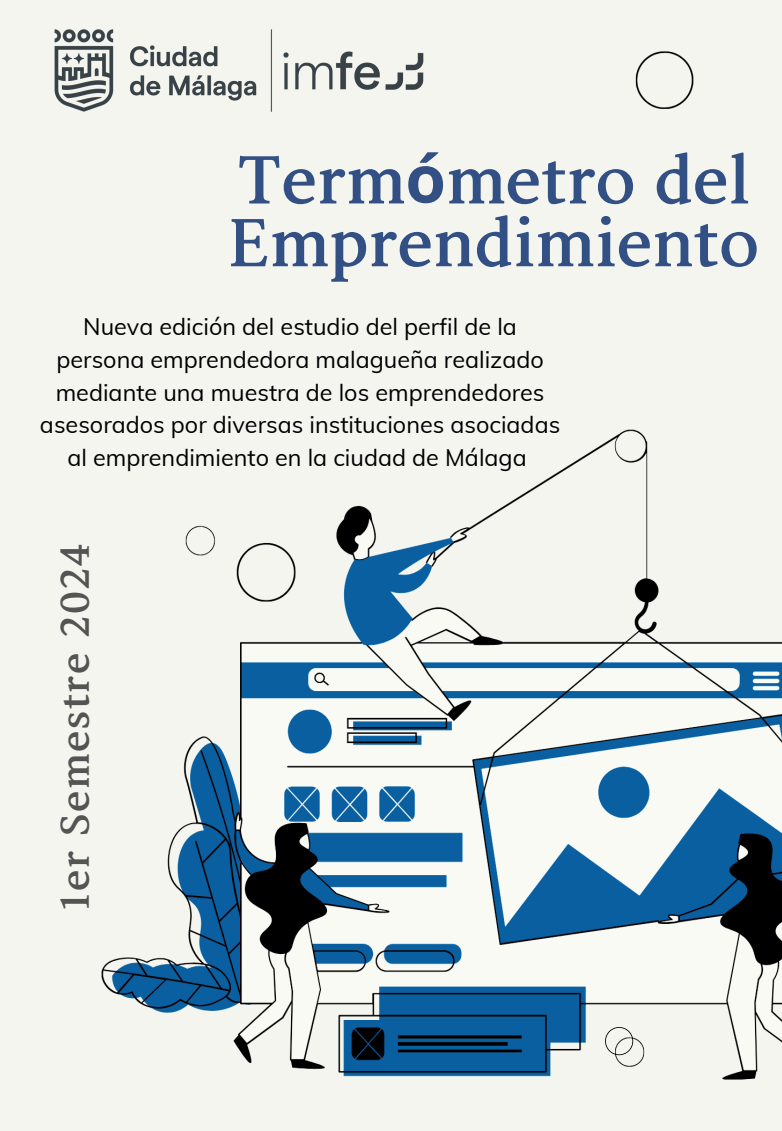
<style>
.page{position:relative;width:782px;height:1131px;background:#fff}
.page>*{position:absolute;margin:0;border:0;box-sizing:border-box;transform-origin:0 0}
.t1{font:65.7px/62.7px "Arita buri Bold OTF";color:#325084}
.t2{font:39.15px "Arita buri Bold OTF";letter-spacing:.04em;color:#545454}
.t3{font:23.4px/32.7px "Muli";color:#000;text-align:center}
.s1{font-family:"Noto Sans";font-weight:700}
</style>
<div class="page">
<img style="left:0;top:0;width:782px;height:1131px">
<svg style="left:605px;top:1027px;width:28px;height:28px"></svg>
<img style="left:38px;top:21px;width:412px;height:100px">
<h1 class="t1" style="left:229px;top:152px;width:532px">Term<span class="s1">ó</span>metro del<br>Emprendimiento</h1>
<p class="t3" style="left:40px;top:310px;width:522px">Nueva edición del estudio del perfil de la persona emprendedora malagueña realizado mediante una muestra de los emprendedores asesorados por diversas instituciones asociadas al emprendimiento en la ciudad de Málaga</p>
<h2 class="t2" style="left:53px;top:912px;width:370px;rotate:-90deg">1er Semestre 2024</h2>
</div>
